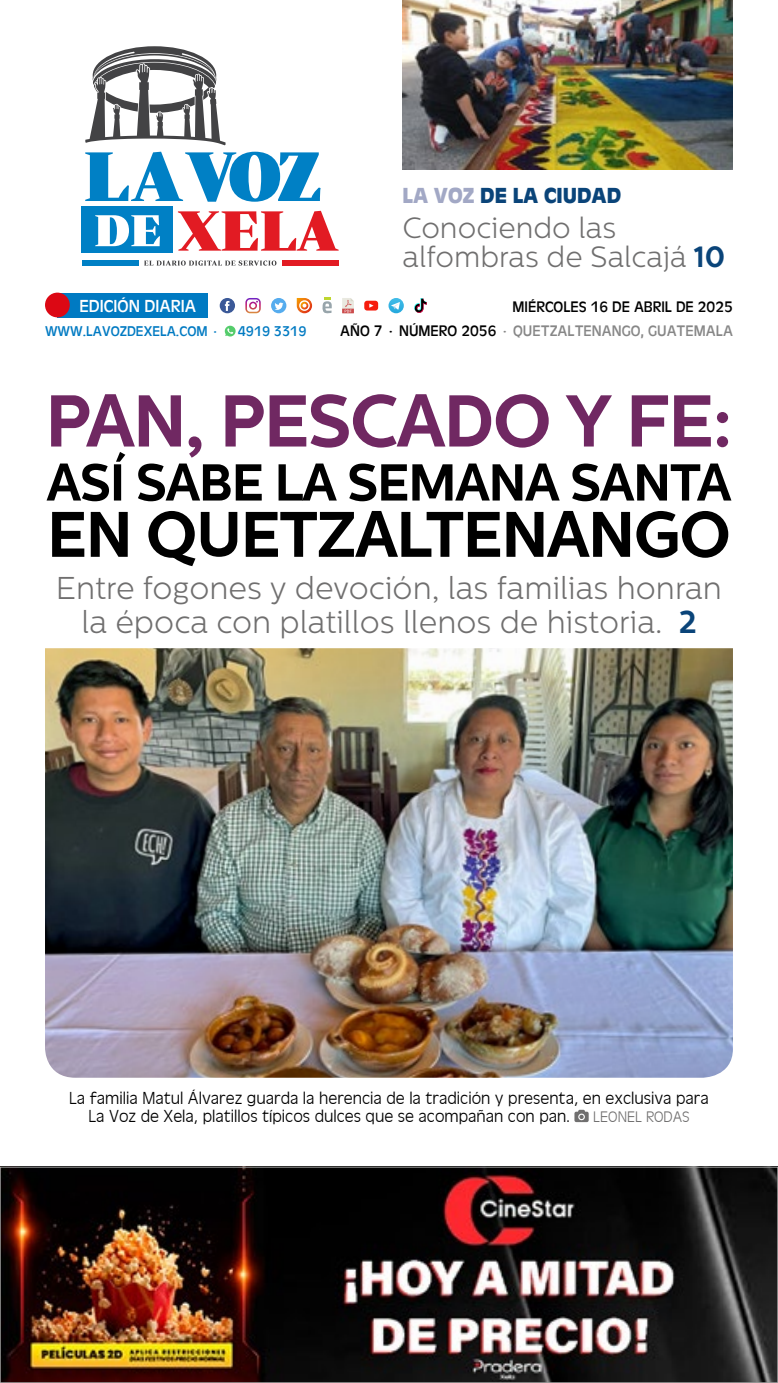
<style>
.page{position:relative;width:778px;height:1383px;background:#fff}
.page>*{position:absolute;margin:0;border:0;box-sizing:border-box;transform-origin:0 0}
.t1{font:700 73.12px "Centrale Sans";letter-spacing:-.02em;color:#702862}
.t2{font:700 64.12px "Centrale Sans";letter-spacing:-.02em;color:#000}
.t3{font:700 51.75px "Centrale Sans";letter-spacing:-.02em;color:#000}
.t4{font:300 31.5px/33.8px "Centrale Sans";color:#706f6f;text-align:center}
.t5{font:300 29.25px/29.2px "Centrale Sans";color:#706f6f}
.t6{font:700 22.5px "Antique Oli";color:#0a4479}
.t7{font:300 18px/18px "Antique Oli";color:#000}
.t8{font:18px "Antique Oli";color:#fff}
.t9{font:15.75px "Antique Oli";color:#878787}
.t10{font:15.75px "Antique Oli";color:#000}
.t11{font:300 15.75px "Antique Oli";color:#706f6f}
.t12{font:14.62px "Antique Oli";color:#007ac2}
.s1{color:#a2a8c5}
.s2{font-weight:700;color:#0a4479}
.s3{color:#000}
</style>
<div class="page">
<div style="left:57px;top:292px;width:151px;height:25px;background:#007ac2"></div>
<div style="left:45px;top:292px;width:25px;height:25px;background:#dc0814;border-radius:50%"></div>
<svg style="left:225px;top:326px;width:10px;height:10px"></svg>
<img style="left:2px;top:1168px;width:774px;height:212px">
<div style="left:0;top:1166px;width:778px;height:216px;border:1px solid #9d9d9c"></div>
<img style="left:45px;top:648px;width:688px;height:429px">
<svg style="left:85px;top:152px;width:235px;height:50px"></svg>
<div style="left:82px;top:206px;width:91px;height:47px;background:#0080c5"></div>
<svg style="left:95px;top:215px;width:65px;height:31px"></svg>
<svg style="left:178px;top:211px;width:160px;height:40px"></svg>
<svg style="left:85px;top:46px;width:140px;height:99px"></svg>
<div style="left:82px;top:260px;width:56px;height:5px;background:#0080c5"></div>
<div style="left:282px;top:260px;width:56px;height:5px;background:#e21b23"></div>
<svg style="left:144px;top:260px;width:132px;height:6px"></svg>
<img style="left:402px;top:0;width:331px;height:169px">
<svg style="left:220px;top:298px;width:15px;height:15px"></svg>
<svg style="left:271px;top:298px;width:15px;height:15px"></svg>
<svg style="left:297px;top:298px;width:15px;height:15px"></svg>
<svg style="left:342px;top:298px;width:12px;height:15px"></svg>
<svg style="left:245px;top:298px;width:16px;height:15px"></svg>
<svg style="left:322px;top:298px;width:10px;height:16px"></svg>
<svg style="left:364px;top:301px;width:14px;height:9px"></svg>
<svg style="left:414px;top:298px;width:13px;height:15px"></svg>
<svg style="left:388px;top:298px;width:16px;height:15px"></svg>
<svg style="left:391px;top:302px;width:9px;height:8px"></svg>
<svg style="left:574px;top:1109px;width:14px;height:13px"></svg>
<p class="t6" style="left:402px;top:183px;width:220px"><span class="s1">LA VOZ</span> DE LA CIUDAD</p>
<h3 class="t5" style="left:402px;top:213px;width:324px">Conociendo las alfombras de Salcajá <span class="s2">10</span></h3>
<p class="t8" style="left:79px;top:296px;width:118px">EDICIÓN DIARIA</p>
<p class="t10" style="left:512px;top:298px;width:222px">MIÉRCOLES 16 DE ABRIL DE 2025</p>
<p class="t12" style="left:45px;top:323px;width:176px">WWW.LAVOZDEXELA.COM ·</p>
<p class="t12" style="left:238px;top:323px;width:70px">4919 3319</p>
<p class="t9" style="left:340px;top:322px;width:394px"><span class="s3">AÑO 7 · NÚMERO 2056</span> · QUETZALTENANGO, GUATEMALA</p>
<h1 class="t1" style="left:45px;top:377px;width:688px">PAN, PESCADO Y FE:</h1>
<h3 class="t3" style="left:47px;top:452px;width:686px">ASÍ SABE LA SEMANA SANTA</h3>
<h2 class="t2" style="left:47px;top:496px;width:685px">EN QUETZALTENANGO</h2>
<h3 class="t4" style="left:56px;top:571px;width:667px">Entre fogones y devoción, las familias honran la época con platillos llenos de historia. <span class="s2">2</span></h3>
<p class="t7" style="left:88px;top:1089px;width:622px;text-indent:-19px">La familia Matul Álvarez guarda la herencia de la tradición y presenta, en exclusiva para<br>La Voz de Xela, platillos típicos dulces que se acompañan con pan.</p>
<p class="t11" style="left:593px;top:1108px;width:98px">LEONEL RODAS</p>
</div>
